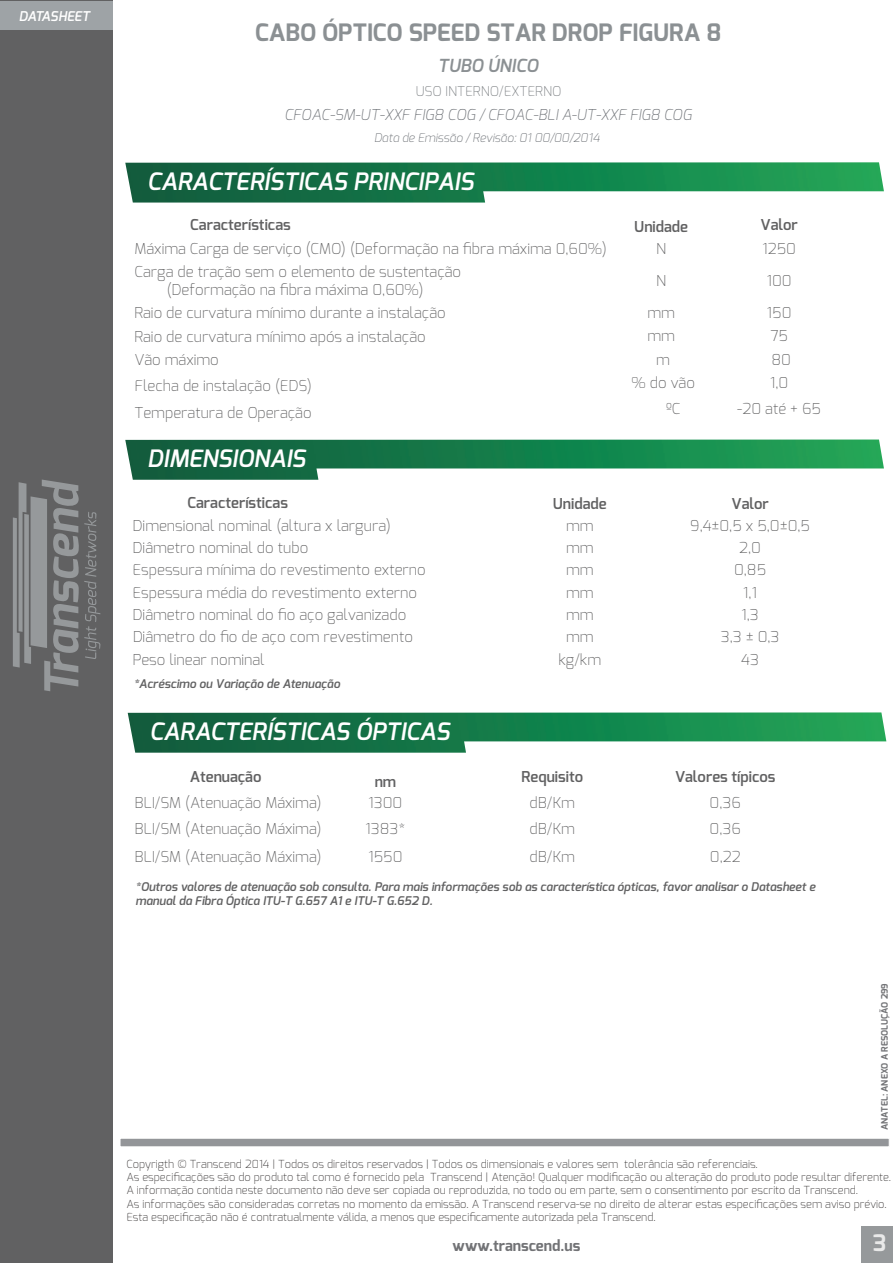
<style>
.page{position:relative;width:893px;height:1263px;background:#fff}
.page>*{position:absolute;margin:0;border:0;box-sizing:border-box;transform-origin:0 0}
.t1{font:italic 600 24px "Exo";color:#fff}
.t2{font:700 24px "Exo";color:#8b9093}
.t3{font:700 22.95px "Exo";color:#e9e9e9}
.t4{font:italic 600 18px "Exo";color:#8b9093}
.t5{font:200 15px/18px "Exo";color:#616162;text-align:center}
.t6{font:600 15px "Exo";color:#616162}
.t7{font:italic 200 15px "Exo";color:#696d72}
.t8{font:700 15px "Exo";color:#727376}
.t9{font:200 13.5px "Exo";color:#7b7f82}
.t10{font:italic 600 13.5px "Exo";letter-spacing:-.005em;color:#fff}
.t11{font:italic 600 12px/14.4px "Exo";color:#616162}
.t12{font:italic 200 12px "Exo";color:#696d72}
.t13{font:200 11.1px/13.4px "Exo";color:#373434}
.t14{font:700 9px "Exo";color:#727376}
</style>
<div class="page">
<img style="left:128px;top:712px;width:758px;height:41px">
<img style="left:125px;top:162px;width:759px;height:41px">
<img style="left:125px;top:439px;width:759px;height:41px">
<div style="left:0;top:1px;width:112px;height:1262px;background:#616162"></div>
<svg style="left:13px;top:479px;width:88px;height:212px"></svg>
<div style="left:120px;top:1138px;width:770px;height:9px;background:#939598;border:1px solid #fff"></div>
<div style="left:862px;top:1226px;width:31px;height:37px;background:#96999b"></div>
<div style="left:0;top:1px;width:112px;height:28px;background:#9ea3a6"></div>
<p class="t10" style="left:19px;top:7px;width:73px">DATASHEET</p>
<h1 class="t2" style="left:255px;top:17px;width:467px">CABO ÓPTICO SPEED STAR DROP FIGURA 8</h1>
<p class="t4" style="left:438px;top:54px;width:101px">TUBO ÚNICO</p>
<p class="t9" style="left:415px;top:83px;width:147px">USO INTERNO/EXTERNO</p>
<p class="t7" style="left:284px;top:105px;width:409px">CFOAC-SM-UT-XXF FIG8 COG / CFOAC-BLI A-UT-XXF FIG8 COG</p>
<p class="t12" style="left:374px;top:130px;width:227px">Data de Emissão / Revisão: 01 00/00/2014</p>
<h1 class="t1" style="left:147px;top:166px;width:328px">CARACTERÍSTICAS PRINCIPAIS</h1>
<p class="t6" style="left:190px;top:215px;width:102px">Características</p>
<p class="t6" style="left:634px;top:217px;width:55px">Unidade</p>
<p class="t6" style="left:760px;top:215px;width:39px">Valor</p>
<p class="t5" style="left:135px;top:239px;width:474px">Máxima Carga de serviço (CMO) (Deformação na fibra máxima 0,60%)</p>
<p class="t5" style="left:656px;top:240px;width:12px">N</p>
<p class="t5" style="left:762px;top:240px;width:35px">1250</p>
<p class="t5" style="left:134px;top:263px;width:328px">Carga de tração sem o elemento de sustentação (Deformação na fibra máxima 0,60%)</p>
<p class="t5" style="left:656px;top:272px;width:12px">N</p>
<p class="t5" style="left:767px;top:271px;width:26px">100</p>
<p class="t5" style="left:134px;top:304px;width:313px">Raio de curvatura mínimo durante a instalação</p>
<p class="t5" style="left:647px;top:304px;width:29px">mm</p>
<p class="t5" style="left:767px;top:304px;width:26px">150</p>
<p class="t5" style="left:134px;top:327px;width:293px">Raio de curvatura mínimo após a instalação</p>
<p class="t5" style="left:647px;top:327px;width:29px">mm</p>
<p class="t5" style="left:770px;top:327px;width:19px">75</p>
<p class="t5" style="left:134px;top:351px;width:86px">Vão máximo</p>
<p class="t5" style="left:656px;top:351px;width:15px">m</p>
<p class="t5" style="left:771px;top:350px;width:21px">80</p>
<p class="t5" style="left:134px;top:376px;width:179px">Flecha de instalação (EDS)</p>
<p class="t5" style="left:631px;top:374px;width:65px">% do vão</p>
<p class="t5" style="left:770px;top:374px;width:20px">1,0</p>
<p class="t5" style="left:134px;top:403px;width:179px">Temperatura de Operação</p>
<p class="t5" style="left:666px;top:399px;width:16px">ºC</p>
<p class="t5" style="left:737px;top:399px;width:85px">-20 até + 65</p>
<h1 class="t1" style="left:147px;top:443px;width:160px">DIMENSIONAIS</h1>
<p class="t6" style="left:188px;top:493px;width:102px">Características</p>
<p class="t6" style="left:553px;top:494px;width:55px">Unidade</p>
<p class="t6" style="left:731px;top:494px;width:39px">Valor</p>
<p class="t5" style="left:133px;top:516px;width:260px">Dimensional nominal (altura x largura)</p>
<p class="t5" style="left:566px;top:516px;width:29px">mm</p>
<p class="t5" style="left:690px;top:516px;width:121px">9,4±0,5 x 5,0±0,5</p>
<p class="t5" style="left:133px;top:539px;width:177px">Diâmetro nominal do tubo</p>
<p class="t5" style="left:566px;top:539px;width:29px">mm</p>
<p class="t5" style="left:739px;top:539px;width:23px">2,0</p>
<p class="t5" style="left:133px;top:561px;width:295px">Espessura mínima do revestimento externo</p>
<p class="t5" style="left:566px;top:561px;width:29px">mm</p>
<p class="t5" style="left:734px;top:561px;width:34px">0,85</p>
<p class="t5" style="left:133px;top:583px;width:286px">Espessura média do revestimento externo</p>
<p class="t5" style="left:566px;top:583px;width:29px">mm</p>
<p class="t5" style="left:743px;top:583px;width:15px">1,1</p>
<p class="t5" style="left:133px;top:606px;width:275px">Diâmetro nominal do fio aço galvanizado</p>
<p class="t5" style="left:566px;top:606px;width:29px">mm</p>
<p class="t5" style="left:741px;top:606px;width:19px">1,3</p>
<p class="t5" style="left:133px;top:628px;width:282px">Diâmetro do fio de aço com revestimento</p>
<p class="t5" style="left:566px;top:628px;width:29px">mm</p>
<p class="t5" style="left:721px;top:628px;width:60px">3,3 ± 0,3</p>
<p class="t5" style="left:133px;top:650px;width:133px">Peso linear nominal</p>
<p class="t5" style="left:558px;top:650px;width:44px">kg/km</p>
<p class="t5" style="left:741px;top:650px;width:19px">43</p>
<p class="t11" style="left:134px;top:677px;width:208px">*Acréscimo ou Variação de Atenuação</p>
<h1 class="t1" style="left:149px;top:716px;width:302px">CARACTERÍSTICAS ÓPTICAS</h1>
<p class="t6" style="left:190px;top:767px;width:73px">Atenuação</p>
<p class="t6" style="left:375px;top:772px;width:23px">nm</p>
<p class="t6" style="left:521px;top:767px;width:63px">Requisito</p>
<p class="t6" style="left:675px;top:767px;width:102px">Valores típicos</p>
<p class="t5" style="left:135px;top:793px;width:189px">BLI/SM (Atenuação Máxima)</p>
<p class="t5" style="left:369px;top:793px;width:35px">1300</p>
<p class="t5" style="left:530px;top:793px;width:47px">dB/Km</p>
<p class="t5" style="left:710px;top:793px;width:33px">0,36</p>
<p class="t5" style="left:135px;top:819px;width:189px">BLI/SM (Atenuação Máxima)</p>
<p class="t5" style="left:366px;top:819px;width:41px">1383*</p>
<p class="t5" style="left:530px;top:819px;width:47px">dB/Km</p>
<p class="t5" style="left:710px;top:819px;width:33px">0,36</p>
<p class="t5" style="left:135px;top:847px;width:189px">BLI/SM (Atenuação Máxima)</p>
<p class="t5" style="left:368px;top:847px;width:36px">1550</p>
<p class="t5" style="left:530px;top:847px;width:47px">dB/Km</p>
<p class="t5" style="left:710px;top:847px;width:32px">0,22</p>
<p class="t11" style="left:136px;top:879px;width:681px">*Outros valores de atenuação sob consulta. Para mais informações sob as característica ópticas, favor analisar o Datasheet e manual da Fibra Óptica ITU-T G.657 A1 e ITU-T G.652 D.</p>
<p class="t14" style="left:879px;top:1130px;width:149px;rotate:-90deg">ANATEL: ANEXO A RESOLUÇÃO 299</p>
<p class="t13" style="left:126px;top:1157px;width:766px">Copyrigth © Transcend 2014 | Todos os direitos reservados | Todos os dimensionais e valores sem tolerância são referenciais.<br>As especificações são do produto tal como é fornecido pela Transcend | Atenção! Qualquer modificação ou alteração do produto pode resultar diferente.<br>A informação contida neste documento não deve ser copiada ou reproduzida, no todo ou em parte, sem o consentimento por escrito da Transcend.<br>As informações são consideradas corretas no momento da emissão. A Transcend reserva-se no direito de alterar estas especificações sem aviso prévio.<br>Esta especificação não é contratualmente válida, a menos que especificamente autorizada pela Transcend.</p>
<p class="t8" style="left:452px;top:1236px;width:129px">www.transcend.us</p>
<h2 class="t3" style="left:873px;top:1228px;width:15px">3</h2>
</div>
